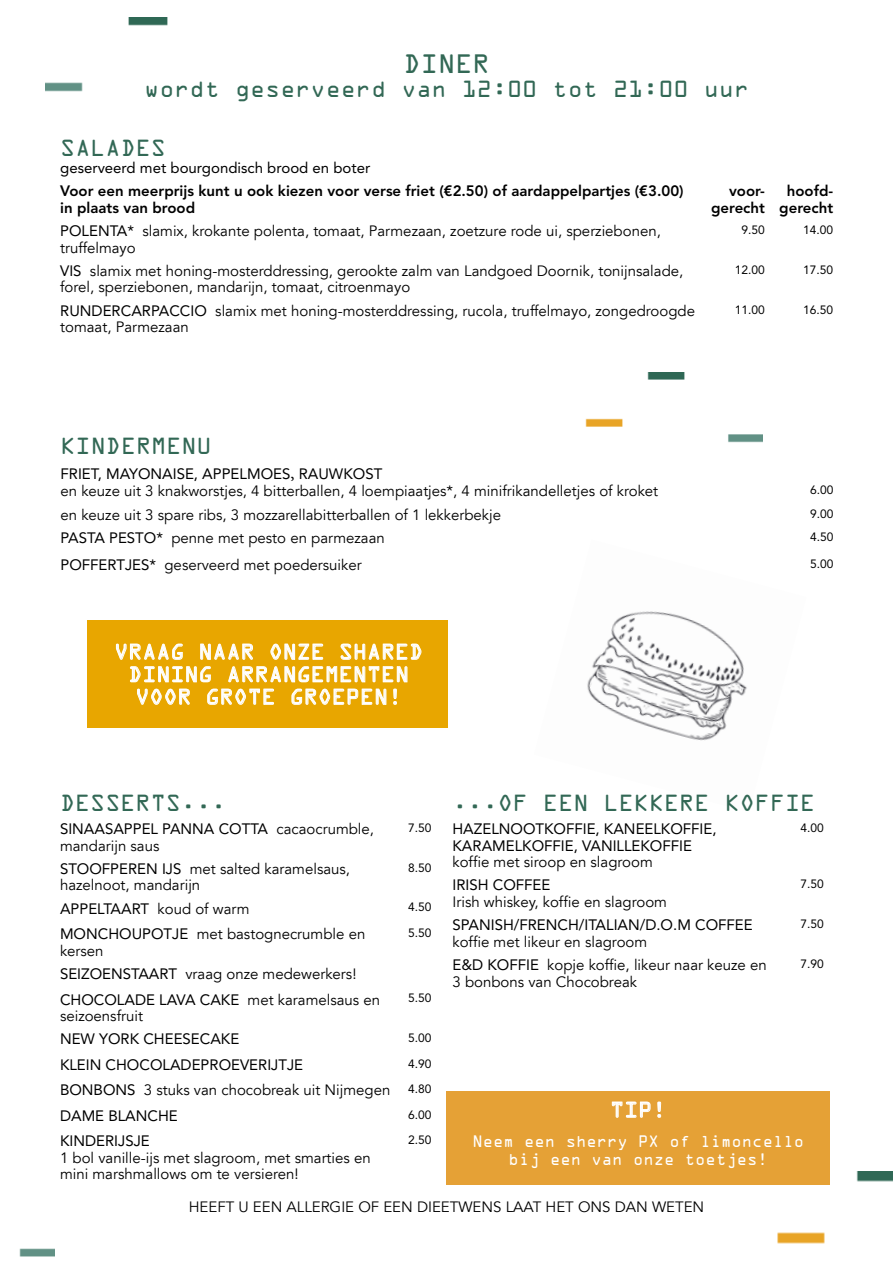
<style>
.page{position:relative;width:893px;height:1263px;background:#fff}
.page>*{position:absolute;margin:0;border:0;box-sizing:border-box;transform-origin:0 0}
.t1{font:24px "OCRA Std";color:#326855}
.t2{font:21px "OCRA Std";color:#326855}
.t3{font:19.5px/22.5px "OCRA Std";color:#fff;text-align:center}
.t4{font:15px/16.5px "Avenir LT";color:#000}
.t5{font:15px/16.5px "Avenir LT Std";color:#000}
.t6{font:800 15px/16.5px "Avenir LT Std";color:#000}
.t7{font:15px/18px "OCRA Std";color:#fff;text-align:center;scale:.96 1}
.t8{font:15px "Avenir LT Std";color:#000101}
.t9{font:12px "Avenir LT Std";color:#000}
.s1{font-family:"Avenir LT Std"}
.s2{font-family:"Minion Pro";font-size:18px}
.s3{font-family:"Avenir LT"}
</style>
<div class="page">
<img style="left:777px;top:1171px;width:116px;height:73px">
<img style="left:45px;top:17px;width:123px;height:75px">
<img style="left:19px;top:1248px;width:35px;height:9px">
<img style="left:587px;top:611px;width:160px;height:130px">
<div style="left:446px;top:1091px;width:384px;height:94px;background:#e5a136"></div>
<svg style="left:612px;top:1101px;width:39px;height:17px"></svg>
<svg style="left:657px;top:1101px;width:4px;height:17px"></svg>
<img style="left:585px;top:373px;width:178px;height:70px">
<div style="left:87px;top:620px;width:360px;height:107px;background:#e8a600"></div>
<svg style="left:116px;top:643px;width:306px;height:62px"></svg>
<h1 class="t1" style="left:403px;top:53px;width:88px">DINER</h1>
<h2 class="t2" style="left:144px;top:79px;width:606px">wordt geserveerd van 12:00 tot 21:00 uur</h2>
<h2 class="t2" style="left:60px;top:139px;width:107px">SALADES</h2>
<p class="t8" style="left:60px;top:159px;width:312px">geserveerd met bourgondisch brood en boter</p>
<p class="t6" style="left:60px;top:183px;width:625px">Voor een meerprijs kunt u ook kiezen voor verse friet (€2.50) of aardappelpartjes (€3.00) in plaats van brood</p>
<p class="t6" style="left:711px;top:183px;width:55px;text-align:right">voor&shy;gerecht</p>
<p class="t6" style="left:779px;top:183px;width:55px;text-align:center">hoofd&shy;gerecht</p>
<p class="t4" style="left:60px;top:223px;width:602px"><span class="s1">POLENTA*</span> slamix, krokante polenta, tomaat, Parmezaan, zoetzure rode ui, sperziebonen, truffelmayo</p>
<p class="t9" style="left:742px;top:223px;width:25px">9.50</p>
<p class="t9" style="left:803px;top:223px;width:32px">14.00</p>
<p class="t4" style="left:60px;top:263px;width:625px"><span class="s1">VIS</span> slamix met honing-mosterddressing, gerookte zalm van Landgoed Doornik, tonijnsalade, forel, sperziebonen, mandarijn, tomaat, citroenmayo</p>
<p class="t9" style="left:735px;top:262px;width:32px">12.00</p>
<p class="t9" style="left:803px;top:262px;width:32px">17.50</p>
<p class="t4" style="left:60px;top:303px;width:636px"><span class="s1">RUNDERCARPACCIO</span> slamix met honing-mosterddressing, rucola, truffelmayo, zongedroogde tomaat, Parmezaan</p>
<p class="t9" style="left:735px;top:303px;width:32px">11.00</p>
<p class="t9" style="left:803px;top:303px;width:32px">16.50</p>
<h2 class="t2" style="left:61px;top:437px;width:153px">KINDERMENU</h2>
<p class="t5" style="left:61px;top:466px;width:323px">FRIET, MAYONAISE, APPELMOES<span class="s2">,</span> RAUWKOST</p>
<p class="t4" style="left:61px;top:482px;width:599px">en keuze uit 3 knakworstjes, 4 bitterballen, 4 loempiaatjes*, 4 minifrikandelletjes of kroket</p>
<p class="t9" style="left:810px;top:483px;width:25px">6.00</p>
<p class="t4" style="left:61px;top:507px;width:442px">en keuze uit 3 spare ribs, 3 mozzarellabitterballen of 1 lekkerbekje</p>
<p class="t9" style="left:810px;top:506px;width:25px">9.00</p>
<p class="t4" style="left:61px;top:530px;width:326px"><span class="s1">PASTA PESTO*</span> penne met pesto en parmezaan</p>
<p class="t9" style="left:810px;top:530px;width:25px">4.50</p>
<p class="t4" style="left:61px;top:557px;width:303px"><span class="s1">POFFERTJES*</span> geserveerd met poedersuiker</p>
<p class="t9" style="left:810px;top:557px;width:25px">5.00</p>
<h3 class="t3" style="left:114px;top:642px;width:310px">VRAAG NAAR ONZE SHARED<br>DINING ARRANGEMENTEN<br>VOOR GROTE GROEPEN!</h3>
<h2 class="t2" style="left:60px;top:793px;width:168px">DESSERTS...</h2>
<p class="t5" style="left:60px;top:821px;width:316px">SINAASAPPEL PANNA COTTA <span class="s3">cacaocrumble,</span></p>
<p class="t4" style="left:60px;top:837px;width:101px">mandarijn saus</p>
<p class="t9" style="left:408px;top:821px;width:25px">7.50</p>
<p class="t4" style="left:60px;top:861px;width:292px"><span class="s1">STOOFPEREN IJS</span> met salted karamelsaus, hazelnoot, mandarijn</p>
<p class="t9" style="left:408px;top:860px;width:25px">8.50</p>
<p class="t5" style="left:60px;top:900px;width:191px">APPELTAART <span class="s3">koud of warm</span></p>
<p class="t9" style="left:408px;top:900px;width:25px">4.50</p>
<p class="t4" style="left:60px;top:926px;width:307px"><span class="s1">MONCHOUPOTJE</span> met bastognecrumble en kersen</p>
<p class="t9" style="left:408px;top:926px;width:25px">5.50</p>
<p class="t4" style="left:60px;top:966px;width:298px"><span class="s1">SEIZOENSTAART</span> vraag onze medewerkers!</p>
<p class="t5" style="left:60px;top:991px;width:322px">CHOCOLADE LAVA CAKE <span class="s3">met karamelsaus en</span></p>
<p class="t4" style="left:60px;top:1008px;width:85px">seizoensfruit</p>
<p class="t9" style="left:408px;top:991px;width:25px">5.50</p>
<p class="t5" style="left:60px;top:1031px;width:181px">NEW YORK CHEESECAKE</p>
<p class="t9" style="left:408px;top:1031px;width:25px">5.00</p>
<p class="t5" style="left:60px;top:1056px;width:245px">KLEIN CHOCOLADEPROEVERIJTJE</p>
<p class="t9" style="left:408px;top:1056px;width:25px">4.90</p>
<p class="t4" style="left:60px;top:1082px;width:373px"><span class="s1">BONBONS</span> 3 stuks van chocobreak uit Nijmegen <sup>4.80</sup></p>
<p class="t5" style="left:60px;top:1107px;width:119px">DAME BLANCHE</p>
<p class="t9" style="left:408px;top:1107px;width:25px">6.00</p>
<p class="t5" style="left:60px;top:1133px;width:91px">KINDERIJSJE</p>
<p class="t4" style="left:60px;top:1150px;width:312px">1 bol vanille-ijs met slagroom, met smarties en mini marshmallows om te versieren!</p>
<p class="t9" style="left:408px;top:1133px;width:25px">2.50</p>
<h2 class="t2" style="left:452px;top:793px;width:364px">...OF EEN LEKKERE KOFFIE</h2>
<p class="t5" style="left:452px;top:821px;width:266px">HAZELNOOTKOFFIE, KANEELKOFFIE,<br>KARAMELKOFFIE, VANILLEKOFFIE</p>
<p class="t4" style="left:452px;top:854px;width:202px">koffie met siroop en slagroom</p>
<p class="t9" style="left:801px;top:821px;width:25px">4.00</p>
<p class="t5" style="left:452px;top:877px;width:99px">IRISH COFFEE</p>
<p class="t4" style="left:452px;top:894px;width:216px">Irish whiskey, koffie en slagroom</p>
<p class="t5" style="left:452px;top:917px;width:302px">SPANISH/FRENCH/ITALIAN/D.O.M COFFEE</p>
<p class="t4" style="left:452px;top:934px;width:196px">koffie met likeur en slagroom</p>
<p class="t9" style="left:801px;top:877px;width:25px">7.50</p>
<p class="t9" style="left:801px;top:917px;width:25px">7.50</p>
<p class="t4" style="left:452px;top:957px;width:316px"><span class="s1">E&amp;D KOFFIE</span> kopje koffie, likeur naar keuze en<br>3 bonbons van Chocobreak</p>
<p class="t9" style="left:801px;top:957px;width:25px">7.90</p>
<h3 class="t3" style="left:610px;top:1100px;width:58px">TIP!</h3>
<p class="t7" style="left:472px;top:1134px;width:347px">Neem een sherry PX of limoncello bij een van onze toetjes!</p>
<p class="t4" style="left:189px;top:1199px;width:517px">HEEFT U EEN ALLERGIE OF EEN DIEETWENS LAAT HET ONS DAN WETEN</p>
</div>
